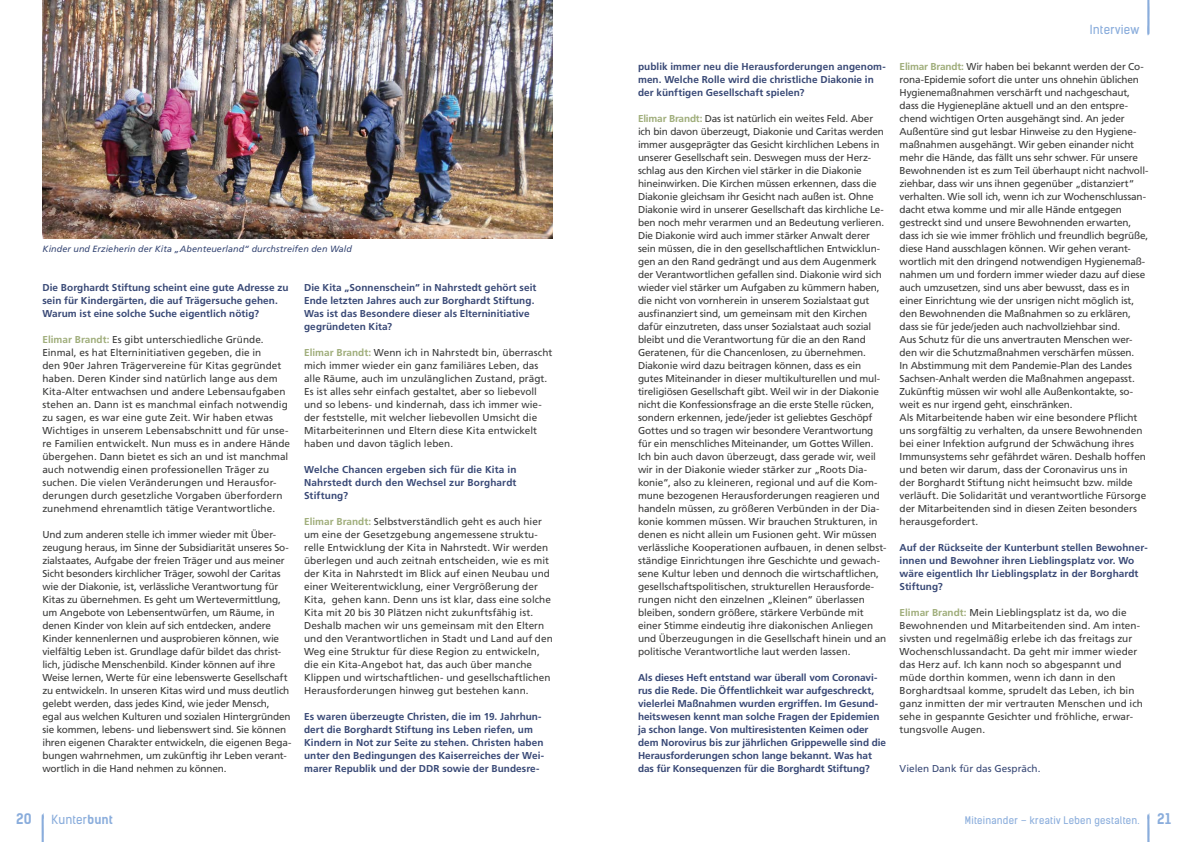
<style>
.page{position:relative;width:1191px;height:842px;background:#fff}
.page>*{position:absolute;margin:0;border:0;box-sizing:border-box;transform-origin:0 0}
.t1{font:700 14px "Kelson Sans";color:#8aaddc}
.t2{font:12px "Kelson Sans";letter-spacing:.015em;color:#8aaddc}
.t3{font:10px/13px "Frutiger LT Std";letter-spacing:-.01em;color:#3b3b3a}
.t4{font:700 10px/13px "Frutiger LT Std";letter-spacing:.005em;color:#394976}
.t5{font:10px "Kelson Sans";letter-spacing:.025em;color:#8aaddc}
.t6{font:10px "Frutiger LT Std";letter-spacing:.005em;color:#394976}
.t7{font:italic 9px "Frutiger LT Std";letter-spacing:.01em;color:#394976}
.s1{font-weight:700;color:#9fad7a}
.s2{font-weight:700}
</style>
<div class="page">
<svg style="left:1147px;top:0;width:2px;height:36px"></svg>
<svg style="left:42px;top:813px;width:2px;height:29px"></svg>
<svg style="left:1147px;top:813px;width:2px;height:29px"></svg>
<img style="left:42px;top:0;width:511px;height:239px">
<p class="t7" style="left:43px;top:243px;width:311px">Kinder und Erzieherin der Kita „Abenteuerland“ durchstreifen den Wald</p>
<p class="t4" style="left:42px;top:281px;width:248px">Die Borghardt Stiftung scheint eine gute Adresse zu sein für Kindergärten, die auf Trägersuche gehen.<br>Warum ist eine solche Suche eigentlich nötig?</p>
<p class="t3" style="left:42px;top:333px;width:249px"><span class="s1">Elimar Brandt:</span> Es gibt unterschiedliche Gründe.<br>Einmal, es hat Elterninitiativen gegeben, die in<br>den 90er Jahren Trägervereine für Kitas gegründet haben. Deren Kinder sind natürlich lange aus dem Kita-Alter entwachsen und andere Lebensaufgaben stehen an. Dann ist es manchmal einfach notwendig zu sagen, es war eine gute Zeit. Wir haben etwas Wichtiges in unserem Lebensabschnitt und für unse&shy;re Familien entwickelt. Nun muss es in andere Hände übergehen. Dann bietet es sich an und ist manchmal auch notwendig einen professionellen Träger zu suchen. Die vielen Veränderungen und Herausfor&shy;derungen durch gesetzliche Vorgaben überfordern zunehmend ehrenamtlich tätige Verantwortliche.</p>
<p class="t3" style="left:42px;top:528px;width:250px">Und zum anderen stelle ich immer wieder mit Über&shy;zeugung heraus, im Sinne der Subsidiarität unseres So&shy;zialstaates, Aufgabe der freien Träger und aus meiner Sicht besonders kirchlicher Träger, sowohl der Caritas wie der Diakonie, ist, verlässliche Verantwortung für Kitas zu übernehmen. Es geht um Wertevermittlung, um Angebote von Lebensentwürfen, um Räume, in denen Kinder von klein auf sich entdecken, andere Kinder kennenlernen und ausprobieren können, wie vielfältig Leben ist. Grundlage dafür bildet das christ&shy;lich, jüdische Menschenbild. Kinder können auf ihre Weise lernen, Werte für eine lebenswerte Gesellschaft zu entwickeln. In unseren Kitas wird und muss deutlich gelebt werden, dass jedes Kind, wie jeder Mensch, egal aus welchen Kulturen und sozialen Hintergründen sie kommen, lebens- und liebenswert sind. Sie können ihren eigenen Charakter entwickeln, die eigenen Bega&shy;bungen wahrnehmen, um zukünftig ihr Leben verant&shy;wortlich in die Hand nehmen zu können.</p>
<p class="t4" style="left:304px;top:281px;width:234px">Die Kita „Sonnenschein“ in Nahrstedt gehört seit Ende letzten Jahres auch zur Borghardt Stiftung.<br>Was ist das Besondere dieser als Elterninitiative gegründeten Kita?</p>
<p class="t3" style="left:304px;top:346px;width:250px"><span class="s1">Elimar Brandt:</span> Wenn ich in Nahrstedt bin, überrascht mich immer wieder ein ganz familiäres Leben, das alle Räume, auch im unzulänglichen Zustand, prägt.<br>Es ist alles sehr einfach gestaltet, aber so liebevoll und so lebens- und kindernah, dass ich immer wie&shy;der feststelle, mit welcher liebevollen Umsicht die Mitarbeiterinnen und Eltern diese Kita entwickelt haben und davon täglich leben.</p>
<p class="t4" style="left:304px;top:463px;width:214px;text-align:justify">Welche Chancen ergeben sich für die Kita in Nahrstedt durch den Wechsel zur Borghardt Stiftung?</p>
<p class="t3" style="left:304px;top:515px;width:250px"><span class="s1">Elimar Brandt:</span> Selbstverständlich geht es auch hier um eine der Gesetzgebung angemessene struktu&shy;relle Entwicklung der Kita in Nahrstedt. Wir werden überlegen und auch zeitnah entscheiden, wie es mit der Kita in Nahrstedt im Blick auf einen Neubau und einer Weiterentwicklung, einer Vergrößerung der Kita, gehen kann. Denn uns ist klar, dass eine solche Kita mit 20 bis 30 Plätzen nicht zukunftsfähig ist.<br>Deshalb machen wir uns gemeinsam mit den Eltern und den Verantwortlichen in Stadt und Land auf den Weg eine Struktur für diese Region zu entwickeln, die ein Kita-Angebot hat, das auch über manche Klippen und wirtschaftlichen- und gesellschaftlichen Herausforderungen hinweg gut bestehen kann.</p>
<p class="t4" style="left:304px;top:710px;width:241px">Es waren überzeugte Christen, die im 19. Jahrhun&shy;dert die Borghardt Stiftung ins Leben riefen, um Kindern in Not zur Seite zu stehen. Christen haben unter den Bedingungen des Kaiserreiches der Wei&shy;marer Republik und der DDR sowie der Bundesre-</p>
<p class="t4" style="left:638px;top:60px;width:249px">publik immer neu die Herausforderungen angenom&shy;men. Welche Rolle wird die christliche Diakonie in der künftigen Gesellschaft spielen?</p>
<p class="t3" style="left:638px;top:112px;width:250px"><span class="s1">Elimar Brandt:</span> Das ist natürlich ein weites Feld. Aber ich bin davon überzeugt, Diakonie und Caritas werden immer ausgeprägter das Gesicht kirchlichen Lebens in unserer Gesellschaft sein. Deswegen muss der Herz&shy;schlag aus den Kirchen viel stärker in die Diakonie hineinwirken. Die Kirchen müssen erkennen, dass die Diakonie gleichsam ihr Gesicht nach außen ist. Ohne Diakonie wird in unserer Gesellschaft das kirchliche Le&shy;ben noch mehr verarmen und an Bedeutung verlieren.<br>Die Diakonie wird auch immer stärker Anwalt derer sein müssen, die in den gesellschaftlichen Entwicklun&shy;gen an den Rand gedrängt und aus dem Augenmerk der Verantwortlichen gefallen sind. Diakonie wird sich wieder viel stärker um Aufgaben zu kümmern haben, die nicht von vornherein in unserem Sozialstaat gut ausfinanziert sind, um gemeinsam mit den Kirchen dafür einzutreten, dass unser Sozialstaat auch sozial bleibt und die Verantwortung für die an den Rand Geratenen, für die Chancenlosen, zu übernehmen.<br>Diakonie wird dazu beitragen können, dass es ein gutes Miteinander in dieser multikulturellen und mul&shy;tireligiösen Gesellschaft gibt. Weil wir in der Diakonie nicht die Konfessionsfrage an die erste Stelle rücken, sondern erkennen, jede/jeder ist geliebtes Geschöpf Gottes und so tragen wir besondere Verantwortung für ein menschliches Miteinander, um Gottes Willen.<br>Ich bin auch davon überzeugt, dass gerade wir, weil wir in der Diakonie wieder stärker zur „Roots Dia&shy;konie“, also zu kleineren, regional und auf die Kom&shy;mune bezogenen Herausforderungen reagieren und handeln müssen, zu größeren Verbünden in der Dia&shy;konie kommen müssen. Wir brauchen Strukturen, in denen es nicht allein um Fusionen geht. Wir müssen verlässliche Kooperationen aufbauen, in denen selbst&shy;ständige Einrichtungen ihre Geschichte und gewach&shy;sene Kultur leben und dennoch die wirtschaftlichen, gesellschaftspolitischen, strukturellen Herausforde&shy;rungen nicht den einzelnen „Kleinen“ überlassen bleiben, sondern größere, stärkere Verbünde mit einer Stimme eindeutig ihre diakonischen Anliegen und Überzeugungen in die Gesellschaft hinein und an politische Verantwortliche laut werden lassen.</p>
<p class="t4" style="left:638px;top:671px;width:249px">Als dieses Heft entstand war überall vom Coronavi&shy;rus die Rede. Die Öffentlichkeit war aufgeschreckt, vielerlei Maßnahmen wurden ergriffen. Im Gesund&shy;heitswesen kennt man solche Fragen der Epidemien ja schon lange. Von multiresistenten Keimen oder dem Norovirus bis zur jährlichen Grippewelle sind die Herausforderungen schon lange bekannt. Was hat das für Konsequenzen für die Borghardt Stiftung?</p>
<p class="t2" style="left:1090px;top:22px;width:51px">Interview</p>
<p class="t3" style="left:899px;top:60px;width:250px"><span class="s1">Elimar Brandt:</span> Wir haben bei bekannt werden der Co&shy;rona-Epidemie sofort die unter uns ohnehin üblichen Hygienemaßnahmen verschärft und nachgeschaut, dass die Hygienepläne aktuell und an den entspre&shy;chend wichtigen Orten ausgehängt sind. An jeder Außentüre sind gut lesbar Hinweise zu den Hygiene&shy;maßnahmen ausgehängt. Wir geben einander nicht mehr die Hände, das fällt uns sehr schwer. Für unsere Bewohnenden ist es zum Teil überhaupt nicht nachvoll&shy;ziehbar, dass wir uns ihnen gegenüber „distanziert“ verhalten. Wie soll ich, wenn ich zur Wochenschlussan&shy;dacht etwa komme und mir alle Hände entgegen gestreckt sind und unsere Bewohnenden erwarten, dass ich sie wie immer fröhlich und freundlich begrüße, diese Hand ausschlagen können. Wir gehen verant&shy;wortlich mit den dringend notwendigen Hygienemaß&shy;nahmen um und fordern immer wieder dazu auf diese auch umzusetzen, sind uns aber bewusst, dass es in einer Einrichtung wie der unsrigen nicht möglich ist, den Bewohnenden die Maßnahmen so zu erklären, dass sie für jede/jeden auch nachvollziehbar sind.<br>Aus Schutz für die uns anvertrauten Menschen wer&shy;den wir die Schutzmaßnahmen verschärfen müssen.<br>In Abstimmung mit dem Pandemie-Plan des Landes Sachsen-Anhalt werden die Maßnahmen angepasst.<br>Zukünftig müssen wir wohl alle Außenkontakte, so&shy;weit es nur irgend geht, einschränken.<br>Als Mitarbeitende haben wir eine besondere Pflicht uns sorgfältig zu verhalten, da unsere Bewohnenden bei einer Infektion aufgrund der Schwächung ihres Immunsystems sehr gefährdet wären. Deshalb hoffen und beten wir darum, dass der Coronavirus uns in<br>der Borghardt Stiftung nicht heimsucht bzw. milde verläuft. Die Solidarität und verantwortliche Fürsorge der Mitarbeitenden sind in diesen Zeiten besonders herausgefordert.</p>
<p class="t4" style="left:899px;top:541px;width:250px">Auf der Rückseite der Kunterbunt stellen Bewohner&shy;innen und Bewohner ihren Lieblingsplatz vor. Wo wäre eigentlich Ihr Lieblingsplatz in der Borghardt Stiftung?</p>
<p class="t3" style="left:899px;top:606px;width:245px"><span class="s1">Elimar Brandt:</span> Mein Lieblingsplatz ist da, wo die Bewohnenden und Mitarbeitenden sind. Am inten&shy;sivsten und regelmäßig erlebe ich das freitags zur Wochenschlussandacht. Da geht mir immer wieder das Herz auf. Ich kann noch so abgespannt und müde dorthin kommen, wenn ich dann in den Borghardtsaal komme, sprudelt das Leben, ich bin ganz inmitten der mir vertrauten Menschen und ich sehe in gespannte Gesichter und fröhliche, erwar&shy;tungsvolle Augen.</p>
<p class="t6" style="left:899px;top:762px;width:142px">Vielen Dank für das Gespräch.</p>
<h1 class="t1" style="left:16px;top:810px;width:17px">20</h1>
<p class="t2" style="left:52px;top:812px;width:63px">Kunter<span class="s2">bunt</span></p>
<p class="t5" style="left:965px;top:814px;width:176px">Miteinander – kreativ Leben gestalten.</p>
<h1 class="t1" style="left:1157px;top:810px;width:15px">21</h1>
</div>
